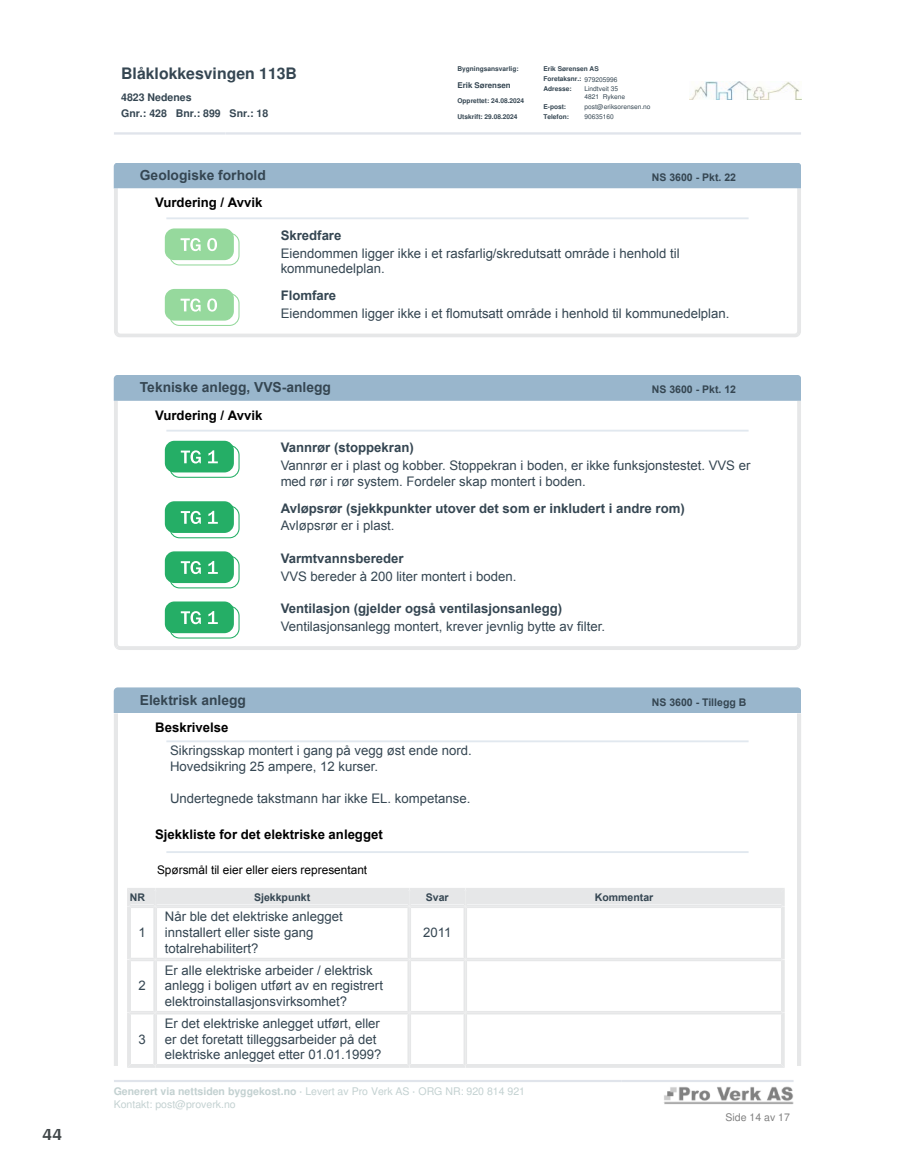
<style>
.page{position:relative;width:915px;height:1172px;background:#fff}
.page>*{position:absolute;margin:0;border:0;box-sizing:border-box;transform-origin:0 0}
.t1{font:700 18px "Arya";color:#414749}
.t2{font:700 15.75px "Helvetica";color:#354652}
.t3{font:700 13.8px "Arial";color:#354652}
.t4{font:13.2px/15.8px "Arial";color:#354652}
.t5{font:700 13.2px "Arial";color:#354652}
.t6{font:700 13.2px "Arial";color:#000}
.t7{font:11.85px "Arial";color:#000}
.t8{font:10.5px/12.6px "Helvetica";color:#c3d1d1}
.t9{font:700 10.5px "Arial";color:#354652}
.t10{font:700 10.5px/16.4px "Helvetica";color:#354652}
.t11{font:10.5px "Helvetica";color:#808080}
.t12{font:700 7.95px "Helvetica";color:#354652}
.t13{font:700 6.6px/9.8px "Helvetica";color:#354652}
.t14{font:6.6px/7.9px "Helvetica";color:#354652}
.s1{font-weight:400}
.s2{font-weight:700}
</style>
<div class="page">
<hr style="left:114px;top:132px;width:687px;height:3px;background:#e8ebf0">
<img style="left:689px;top:81px;width:112px;height:18px">
<svg style="left:114px;top:163px;width:687px;height:174px"></svg>
<svg style="left:114px;top:375px;width:687px;height:275px"></svg>
<div style="left:114px;top:687px;width:687px;height:26px;background:#99b6cc"></div>
<svg style="left:797px;top:713px;width:3px;height:353px"></svg>
<hr style="left:114px;top:713px;width:4px;height:353px;background:#e6e7e8">
<hr style="left:166px;top:740px;width:582px;height:2px;background:#e1e8ef">
<hr style="left:166px;top:851px;width:582px;height:2px;background:#e1e8ef">
<svg style="left:127px;top:888px;width:657px;height:180px"></svg>
<svg style="left:114px;top:1080px;width:679px;height:2px"></svg>
<img style="left:664px;top:1086px;width:129px;height:19px">
<h1 class="t1" style="left:43px;top:1123px;width:21px">44</h1>
<p class="t2" style="left:121px;top:67px;width:177px">Blåklokkesvingen 113B</p>
<p class="t10" style="left:121px;top:90px;width:148px">4823 Nedenes<br>Gnr.: 428 Bnr.: 899 Snr.: 18</p>
<p class="t13" style="left:457px;top:64px;width:63px">Bygningsansvarlig:</p>
<p class="t12" style="left:457px;top:81px;width:55px">Erik Sørensen</p>
<p class="t13" style="left:457px;top:97px;width:68px">Opprettet: 24.08.2024</p>
<p class="t13" style="left:457px;top:112px;width:62px">Utskrift: 29.08.2024</p>
<p class="t13" style="left:543px;top:64px;width:76px">Erik Sørensen AS<br>Foretaksnr.: <span class="s1">979205996</span></p>
<p class="t13" style="left:543px;top:85px;width:30px">Adresse:</p>
<p class="t14" style="left:584px;top:86px;width:42px">Lindtveit 35<br>4821 Rykene</p>
<p class="t13" style="left:543px;top:102px;width:24px">E-post:</p>
<p class="t14" style="left:584px;top:103px;width:67px">post@eriksorensen.no</p>
<p class="t13" style="left:543px;top:112px;width:27px">Telefon:</p>
<p class="t14" style="left:584px;top:113px;width:31px">90635160</p>
<p class="t3" style="left:140px;top:166px;width:127px">Geologiske forhold</p>
<p class="t9" style="left:651px;top:170px;width:86px">NS 3600 - Pkt. 22</p>
<p class="t6" style="left:155px;top:193px;width:109px">Vurdering / Avvik</p>
<p class="t5" style="left:280px;top:226px;width:62px">Skredfare</p>
<p class="t4" style="left:280px;top:245px;width:400px">Eiendommen ligger ikke i et rasfarlig/skredutsatt område i henhold til kommunedelplan.</p>
<p class="t5" style="left:280px;top:287px;width:57px">Flomfare</p>
<p class="t4" style="left:280px;top:305px;width:450px">Eiendommen ligger ikke i et flomutsatt område i henhold til kommunedelplan.</p>
<p class="t3" style="left:140px;top:378px;width:192px">Tekniske anlegg, VVS-anlegg</p>
<p class="t9" style="left:651px;top:382px;width:86px">NS 3600 - Pkt. 12</p>
<p class="t6" style="left:155px;top:406px;width:109px">Vurdering / Avvik</p>
<p class="t5" style="left:280px;top:438px;width:135px">Vannrør (stoppekran)</p>
<p class="t4" style="left:280px;top:457px;width:471px">Vannrør er i plast og kobber. Stoppekran i boden, er ikke funksjonstestet. VVS er med rør i rør system. Fordeler skap montert i boden.</p>
<p class="t5" style="left:280px;top:499px;width:405px">Avløpsrør (sjekkpunkter utover det som er inkludert i andre rom)</p>
<p class="t4" style="left:280px;top:518px;width:115px">Avløpsrør er i plast.</p>
<p class="t5" style="left:280px;top:549px;width:124px">Varmtvannsbereder</p>
<p class="t4" style="left:280px;top:568px;width:237px">VVS bereder à 200 liter montert i boden.</p>
<p class="t5" style="left:280px;top:599px;width:283px">Ventilasjon (gjelder også ventilasjonsanlegg)</p>
<p class="t4" style="left:280px;top:618px;width:326px">Ventilasjonsanlegg montert, krever jevnlig bytte av filter.</p>
<p class="t3" style="left:140px;top:690px;width:107px">Elektrisk anlegg</p>
<p class="t9" style="left:651px;top:695px;width:96px">NS 3600 - Tillegg B</p>
<p class="t6" style="left:155px;top:718px;width:75px">Beskrivelse</p>
<p class="t4" style="left:170px;top:743px;width:303px">Sikringsskap montert i gang på vegg øst ende nord.<br>Hovedsikring 25 ampere, 12 kurser.</p>
<p class="t4" style="left:170px;top:790px;width:301px">Undertegnede takstmann har ikke EL. kompetanse.</p>
<p class="t6" style="left:155px;top:825px;width:229px">Sjekkliste for det elektriske anlegget</p>
<p class="t7" style="left:157px;top:862px;width:212px">Spørsmål til eier eller eiers representant</p>
<p class="t9" style="left:130px;top:890px;width:17px">NR</p>
<p class="t9" style="left:254px;top:890px;width:58px">Sjekkpunkt</p>
<p class="t9" style="left:425px;top:890px;width:24px">Svar</p>
<p class="t9" style="left:594px;top:890px;width:60px">Kommentar</p>
<p class="t4" style="left:138px;top:925px;width:9px">1</p>
<p class="t4" style="left:165px;top:909px;width:179px">Når ble det elektriske anlegget innstallert eller siste gang totalrehabilitert?</p>
<p class="t4" style="left:423px;top:925px;width:30px">2011</p>
<p class="t4" style="left:138px;top:978px;width:9px">2</p>
<p class="t4" style="left:165px;top:962px;width:219px">Er alle elektriske arbeider / elektrisk anlegg i boligen utført av en registrert elektroinstallasjonsvirksomhet?</p>
<p class="t4" style="left:165px;top:1015px;width:218px">Er det elektriske anlegget utført, eller er det foretatt tilleggsarbeider på det elektriske anlegget etter 01.01.1999?</p>
<p class="t8" style="left:114px;top:1086px;width:413px"><span class="s2">Generert via nettsiden byggekost.no ·</span> Levert av Pro Verk AS <span class="s2">·</span> ORG NR: 920 814 921<br>Kontakt: post@proverk.no</p>
<p class="t4" style="left:138px;top:1031px;width:9px">3</p>
<p class="t11" style="left:725px;top:1113px;width:66px">Side 14 av 17</p>
</div>
